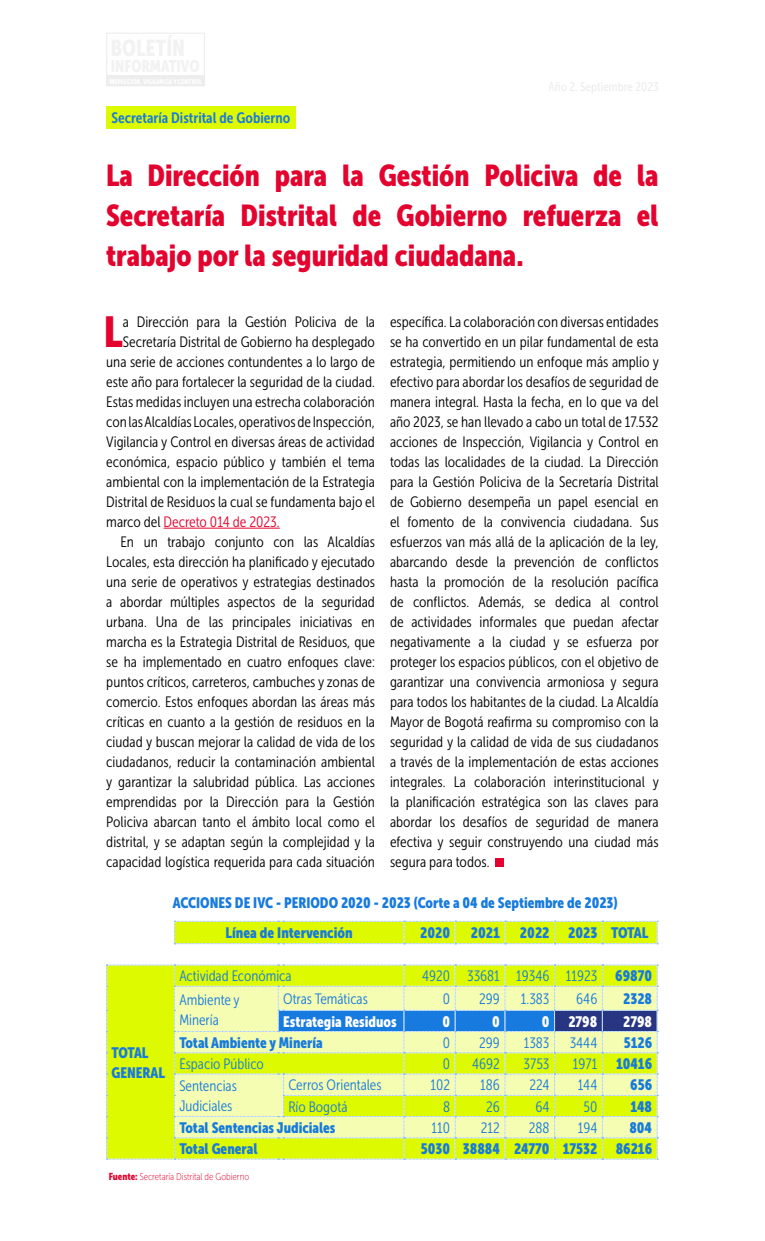
<style>
.page{position:relative;width:765px;height:1241px;background:#fff}
.page>*{position:absolute;margin:0;border:0;box-sizing:border-box;transform-origin:0 0}
.Cuerportada{font:43px "Museo Sans Cond 900";color:#e3032e}
.TituoArt{font:30px/40px "Museo Sans Cond 900";color:#e3032e;text-align:justify}
.Cuerportada-2{font:15px/20px "Museo Sans Cond 300";color:#000;text-align:justify}
.Cuerportada-3{font:15px/20px "Museo Sans Cond 300";color:#177ade}
.Cuerportada-4{font:15px/20px "Museo Sans Cond 900";color:#177ade}
.Subtitulo{font:15px "Museo Sans Cond 900";color:#177ade}
.t1{font:15px "Museo Sans Cond 700";color:#177ade}
.Cuerportada-5{font:15px "Museo Sans Cond 900";color:#fff}
.Cuerportada-6{font:15px "Museo Sans Cond 300";color:#e3032e}
.NotaPie{font:10px "Museo Sans Cond 100";color:#e3032e}
.s1{color:#000}
.s2{font-family:"Museo Sans Cond 900"}
</style>
<div class="page">
<div style="left:106px;top:33px;width:99px;height:53px;border:1px solid #ededed"></div>
<div style="left:106px;top:75px;width:99px;height:11px;background:#ededed"></div>
<div style="left:106px;top:106px;width:189px;height:23px;background:#defa00"></div>
<hr style="left:164px;top:527px;width:116px;height:1px;background:#e3032e">
<svg style="left:174px;top:920px;width:484px;height:24px;background:#dcf721"></svg>
<svg style="left:106px;top:964px;width:552px;height:195px;background:#d8ef68"></svg>
<div style="left:495px;top:858px;width:9px;height:9px;background:#e3032e"></div>
<p class="t1" style="left:111px;top:109px;width:180px">Secretaría Distrital de Gobierno</p>
<p class="TituoArt" style="left:106px;top:156px;width:554px">La Dirección para la Gestión Policiva de la Secretaría Distrital de Gobierno refuerza el trabajo por la seguridad ciudadana.</p>
<p class="Cuerportada" style="left:104px;top:307px;width:20px">L</p>
<p class="Cuerportada-2" style="left:123px;top:311px;width:254px">a Dirección para la Gestión Policiva de la</p>
<p class="Cuerportada-2" style="left:123px;top:331px;width:254px">Secretaría Distrital de Gobierno ha desplegado</p>
<p class="Cuerportada-2" style="left:106px;top:351px;width:270px">una serie de acciones contundentes a lo largo de</p>
<p class="Cuerportada-2" style="left:106px;top:371px;width:270px">este año para fortalecer la seguridad de la ciudad.</p>
<p class="Cuerportada-2" style="left:106px;top:391px;width:270px">Estas medidas incluyen una estrecha colaboración</p>
<p class="Cuerportada-2" style="left:106px;top:411px;width:270px">con las Alcaldías Locales, operativos de Inspección,</p>
<p class="Cuerportada-2" style="left:106px;top:431px;width:270px">Vigilancia y Control en diversas áreas de actividad</p>
<p class="Cuerportada-2" style="left:106px;top:451px;width:270px">económica, espacio público y también el tema</p>
<p class="Cuerportada-2" style="left:106px;top:471px;width:270px">ambiental con la implementación de la Estrategia</p>
<p class="Cuerportada-2" style="left:106px;top:491px;width:270px">Distrital de Residuos la cual se fundamenta bajo el</p>
<p class="Cuerportada-6" style="left:106px;top:513px;width:175px"><span class="s1">marco del</span> Decreto 014 de 2023.</p>
<p class="Cuerportada-2" style="left:106px;top:531px;width:270px;text-indent:14px">En un trabajo conjunto con las Alcaldías Locales, esta dirección ha planificado y ejecutado una serie de operativos y estrategias destinados a abordar múltiples aspectos de la seguridad urbana. Una de las principales iniciativas en marcha es la Estrategia Distrital de Residuos, que se ha implementado en cuatro enfoques clave: puntos críticos, carreteros, cambuches y zonas de comercio. Estos enfoques abordan las áreas más críticas en cuanto a la gestión de residuos en la ciudad y buscan mejorar la calidad de vida de los ciudadanos, reducir la contaminación ambiental y garantizar la salubridad pública. Las acciones emprendidas por la Dirección para la Gestión Policiva abarcan tanto el ámbito local como el distrital, y se adaptan según la complejidad y la capacidad logística requerida para cada situación</p>
<p class="Cuerportada-2" style="left:390px;top:311px;width:271px">específica. La colaboración con diversas entidades se ha convertido en un pilar fundamental de esta estrategia, permitiendo un enfoque más amplio y efectivo para abordar los desafíos de seguridad de manera integral. Hasta la fecha, en lo que va del año 2023, se han llevado a cabo un total de 17.532 acciones de Inspección, Vigilancia y Control en todas las localidades de la ciudad. La Dirección para la Gestión Policiva de la Secretaría Distrital de Gobierno desempeña un papel esencial en el fomento de la convivencia ciudadana. Sus esfuerzos van más allá de la aplicación de la ley, abarcando desde la prevención de conflictos hasta la promoción de la resolución pacífica de conflictos. Además, se dedica al control de actividades informales que puedan afectar negativamente a la ciudad y se esfuerza por proteger los espacios públicos, con el objetivo de garantizar una convivencia armoniosa y segura para todos los habitantes de la ciudad. La Alcaldía Mayor de Bogotá reafirma su compromiso con la seguridad y la calidad de vida de sus ciudadanos a través de la implementación de estas acciones integrales. La colaboración interinstitucional y la planificación estratégica son las claves para abordar los desafíos de seguridad de manera efectiva y seguir construyendo una ciudad más segura para todos.</p>
<p class="Subtitulo" style="left:173px;top:894px;width:446px">ACCIONES DE IVC - PERIODO 2020 - 2023 (Corte a 04 de Septiembre de 2023)</p>
<p class="Cuerportada-4" style="left:112px;top:1042px;width:55px">TOTAL<br>GENERAL</p>
<p class="Cuerportada-4" style="left:226px;top:922px;width:129px">Línea de Intervención</p>
<p class="Cuerportada-4" style="left:420px;top:922px;width:32px">2020</p>
<p class="Cuerportada-4" style="left:471px;top:922px;width:31px">2021</p>
<p class="Cuerportada-4" style="left:520px;top:922px;width:31px">2022</p>
<p class="Cuerportada-4" style="left:568px;top:922px;width:31px">2023</p>
<p class="Cuerportada-4" style="left:611px;top:922px;width:39px">TOTAL</p>
<p class="Cuerportada-3" style="left:179px;top:966px;width:114px">Actividad Económica</p>
<p class="Cuerportada-3" style="left:422px;top:966px;width:30px">4920</p>
<p class="Cuerportada-3" style="left:467px;top:966px;width:34px">33681</p>
<p class="Cuerportada-3" style="left:516px;top:966px;width:35px">19346</p>
<p class="Cuerportada-3" style="left:566px;top:966px;width:33px">11923</p>
<p class="Cuerportada-4" style="left:615px;top:965px;width:38px">69870</p>
<p class="Cuerportada-3" style="left:179px;top:989px;width:62px">Ambiente y<br>Minería</p>
<p class="Cuerportada-3" style="left:283px;top:988px;width:86px">Otras Temáticas</p>
<p class="Cuerportada-3" style="left:443px;top:988px;width:9px">0</p>
<p class="Cuerportada-3" style="left:479px;top:988px;width:22px">299</p>
<p class="Cuerportada-3" style="left:521px;top:988px;width:30px">1.383</p>
<p class="Cuerportada-3" style="left:576px;top:988px;width:23px">646</p>
<p class="Cuerportada-4" style="left:623px;top:988px;width:30px">2328</p>
<p class="Cuerportada-5" style="left:283px;top:1012px;width:115px">Estrategia Residuos</p>
<p class="Cuerportada-5" style="left:442px;top:1012px;width:9px">0</p>
<p class="Cuerportada-5" style="left:492px;top:1012px;width:9px">0</p>
<p class="Cuerportada-5" style="left:542px;top:1012px;width:9px">0</p>
<p class="Cuerportada-5" style="left:568px;top:1012px;width:30px">2798</p>
<p class="Cuerportada-5" style="left:623px;top:1012px;width:30px">2798</p>
<p class="Cuerportada-4" style="left:179px;top:1032px;width:145px">Total Ambiente y Minería</p>
<p class="Cuerportada-3" style="left:443px;top:1032px;width:9px">0</p>
<p class="Cuerportada-3" style="left:479px;top:1032px;width:22px">299</p>
<p class="Cuerportada-3" style="left:524px;top:1032px;width:27px">1383</p>
<p class="Cuerportada-3" style="left:570px;top:1032px;width:29px">3444</p>
<p class="Cuerportada-4" style="left:624px;top:1032px;width:30px">5126</p>
<p class="Cuerportada-3" style="left:179px;top:1053px;width:86px">Espacio Público</p>
<p class="Cuerportada-3" style="left:443px;top:1053px;width:9px">0</p>
<p class="Cuerportada-3" style="left:472px;top:1053px;width:29px">4692</p>
<p class="Cuerportada-3" style="left:524px;top:1053px;width:27px">3753</p>
<p class="Cuerportada-3" style="left:573px;top:1053px;width:26px">1971</p>
<p class="Cuerportada-4" style="left:616px;top:1053px;width:38px">10416</p>
<p class="Cuerportada-3" style="left:179px;top:1075px;width:59px">Sentencias<br>Judiciales</p>
<p class="Cuerportada-3" style="left:288px;top:1075px;width:95px">Cerros Orientales</p>
<p class="Cuerportada-3" style="left:431px;top:1075px;width:21px">102</p>
<p class="Cuerportada-3" style="left:480px;top:1075px;width:21px">186</p>
<p class="Cuerportada-3" style="left:529px;top:1075px;width:22px">224</p>
<p class="Cuerportada-3" style="left:578px;top:1075px;width:21px">144</p>
<p class="Cuerportada-4" style="left:630px;top:1074px;width:23px">656</p>
<p class="Cuerportada-3" style="left:288px;top:1096px;width:61px">Río Bogotá</p>
<p class="Cuerportada-3" style="left:443px;top:1096px;width:9px">8</p>
<p class="Cuerportada-3" style="left:486px;top:1096px;width:15px">26</p>
<p class="Cuerportada-3" style="left:536px;top:1096px;width:16px">64</p>
<p class="Cuerportada-3" style="left:584px;top:1096px;width:15px">50</p>
<p class="Cuerportada-4" style="left:631px;top:1096px;width:23px">148</p>
<p class="Cuerportada-4" style="left:179px;top:1117px;width:158px">Total Sentencias Judiciales</p>
<p class="Cuerportada-3" style="left:432px;top:1117px;width:20px">110</p>
<p class="Cuerportada-3" style="left:481px;top:1117px;width:21px">212</p>
<p class="Cuerportada-3" style="left:529px;top:1117px;width:22px">288</p>
<p class="Cuerportada-3" style="left:578px;top:1117px;width:21px">194</p>
<p class="Cuerportada-4" style="left:629px;top:1117px;width:24px">804</p>
<p class="Cuerportada-4" style="left:179px;top:1138px;width:80px">Total General</p>
<p class="Cuerportada-4" style="left:421px;top:1138px;width:31px">5030</p>
<p class="Cuerportada-4" style="left:463px;top:1138px;width:39px">38884</p>
<p class="Cuerportada-4" style="left:514px;top:1138px;width:37px">24770</p>
<p class="Cuerportada-4" style="left:563px;top:1138px;width:36px">17532</p>
<p class="Cuerportada-4" style="left:616px;top:1138px;width:38px">86216</p>
<p class="NotaPie" style="left:109px;top:1170px;width:142px"><span class="s2">Fuente:</span> Secretaría Distrital de Gobierno</p>
</div>
